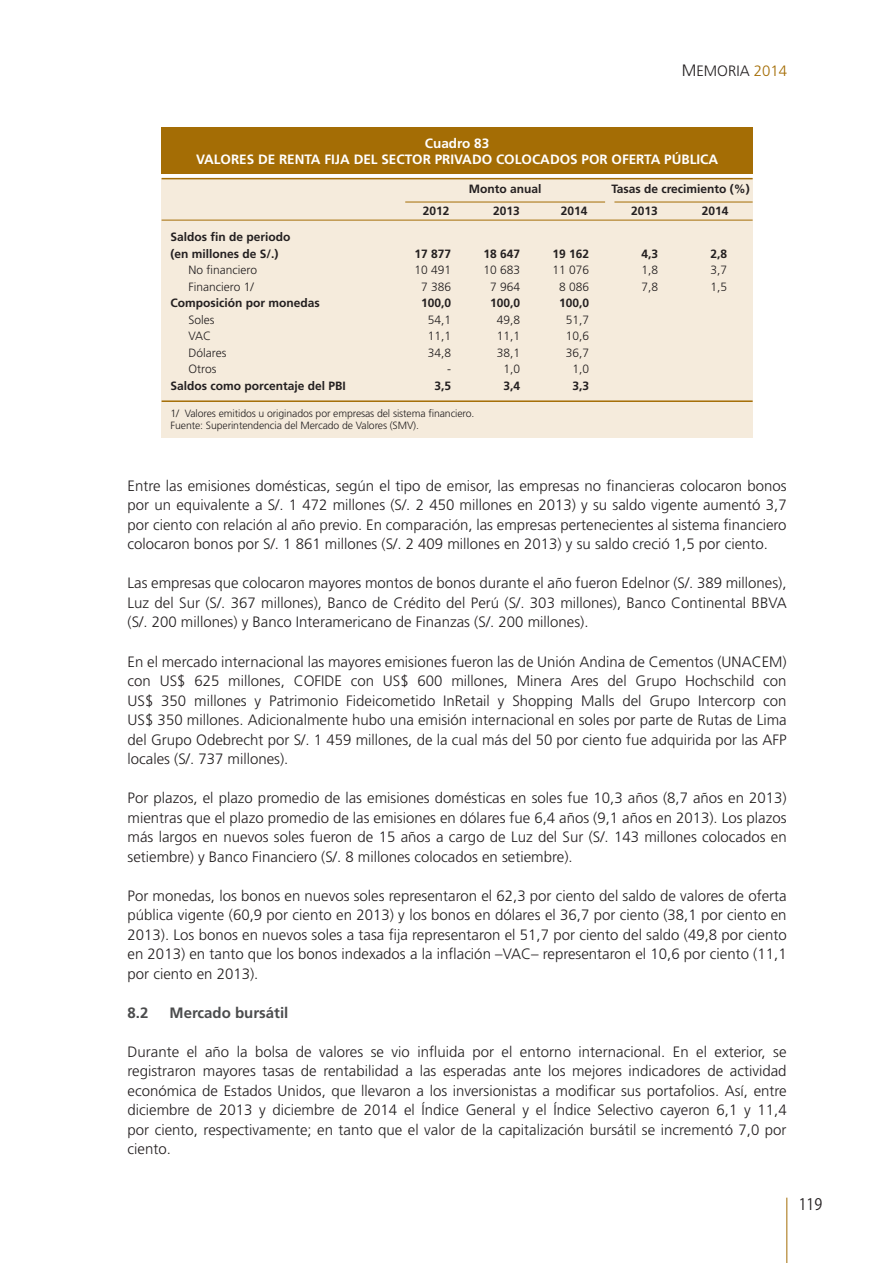
<style>
.page{position:relative;width:893px;height:1263px;background:#fff}
.page>*{position:absolute;margin:0;border:0;box-sizing:border-box;transform-origin:0 0}
.t1{font:15.75px "Koz Go Pro";color:#231f20;scale:.9 1}
.t2{font:300 15px/19.5px "Frutiger";color:#231f20;text-align:justify}
.t3{font:700 15px "Frutiger";color:#4b4c4d}
.t4{font:700 13.5px "Frutiger";color:#fff}
.t5{font:700 12px/16.5px "Frutiger";color:#231f20}
.t6{font:300 12px "Frutiger";color:#231f20}
.t7{font:300 10.5px "Frutiger";letter-spacing:-.01em;color:#231f20}
.s1{font-size:16.5px}
.s2{color:#a46d05}
</style>
<div class="page">
<hr style="left:786px;top:1197px;width:1px;height:66px;background:#a46d05">
<div style="left:162px;top:178px;width:591px;height:260px;background:#f5ebdc"></div>
<hr style="left:162px;top:220px;width:591px;height:1px;background:#a46d05">
<hr style="left:162px;top:400px;width:591px;height:2px;background:#a46d05">
<div style="left:162px;top:128px;width:591px;height:46px;background:#a46d05"></div>
<hr style="left:162px;top:178px;width:591px;height:1px;background:#a46d05">
<hr style="left:614px;top:202px;width:139px;height:1px;background:#a46d05">
<hr style="left:405px;top:202px;width:200px;height:1px;background:#a46d05">
<p class="t2" style="left:682px;top:61px;width:107px"><span class="s1">M</span>EMORIA <span class="s2">2014</span></p>
<p class="t4" style="left:425px;top:135px;width:66px">Cuadro 83</p>
<p class="t4" style="left:196px;top:151px;width:524px">VALORES DE RENTA FIJA DEL SECTOR PRIVADO COLOCADOS POR OFERTA PÚBLICA</p>
<p class="t5" style="left:469px;top:181px;width:74px">Monto anual</p>
<p class="t5" style="left:611px;top:181px;width:140px">Tasas de crecimiento (%)</p>
<p class="t5" style="left:171px;top:229px;width:122px">Saldos fin de periodo (en millones de S/.)</p>
<p class="t5" style="left:423px;top:202px;width:28px">2012</p>
<p class="t5" style="left:493px;top:202px;width:28px">2013</p>
<p class="t5" style="left:561px;top:202px;width:28px">2014</p>
<p class="t5" style="left:631px;top:202px;width:28px">2013</p>
<p class="t5" style="left:702px;top:202px;width:28px">2014</p>
<p class="t5" style="left:414px;top:245px;width:38px">17 877</p>
<p class="t5" style="left:483px;top:245px;width:38px">18 647</p>
<p class="t5" style="left:552px;top:245px;width:38px">19 162</p>
<p class="t5" style="left:641px;top:245px;width:18px">4,3</p>
<p class="t5" style="left:710px;top:245px;width:18px">2,8</p>
<p class="t6" style="left:189px;top:263px;width:70px">No financiero</p>
<p class="t6" style="left:414px;top:263px;width:38px">10 491</p>
<p class="t6" style="left:483px;top:263px;width:38px">10 683</p>
<p class="t6" style="left:552px;top:263px;width:38px">11 076</p>
<p class="t6" style="left:641px;top:263px;width:18px">1,8</p>
<p class="t6" style="left:710px;top:263px;width:18px">3,7</p>
<p class="t6" style="left:189px;top:280px;width:67px">Financiero 1/</p>
<p class="t6" style="left:421px;top:280px;width:32px">7 386</p>
<p class="t6" style="left:490px;top:280px;width:32px">7 964</p>
<p class="t6" style="left:559px;top:280px;width:32px">8 086</p>
<p class="t6" style="left:641px;top:280px;width:18px">7,8</p>
<p class="t6" style="left:710px;top:280px;width:18px">1,5</p>
<p class="t5" style="left:171px;top:295px;width:151px">Composición por monedas</p>
<p class="t5" style="left:421px;top:295px;width:32px">100,0</p>
<p class="t5" style="left:490px;top:295px;width:32px">100,0</p>
<p class="t5" style="left:559px;top:295px;width:32px">100,0</p>
<p class="t6" style="left:189px;top:313px;width:28px">Soles</p>
<p class="t6" style="left:428px;top:313px;width:25px">54,1</p>
<p class="t6" style="left:497px;top:313px;width:25px">49,8</p>
<p class="t6" style="left:566px;top:313px;width:25px">51,7</p>
<p class="t6" style="left:189px;top:329px;width:24px">VAC</p>
<p class="t6" style="left:428px;top:329px;width:25px">11,1</p>
<p class="t6" style="left:497px;top:329px;width:25px">11,1</p>
<p class="t6" style="left:566px;top:329px;width:25px">10,6</p>
<p class="t6" style="left:189px;top:346px;width:39px">Dólares</p>
<p class="t6" style="left:428px;top:346px;width:25px">34,8</p>
<p class="t6" style="left:497px;top:346px;width:25px">38,1</p>
<p class="t6" style="left:566px;top:346px;width:25px">36,7</p>
<p class="t6" style="left:189px;top:362px;width:29px">Otros</p>
<p class="t6" style="left:447px;top:362px;width:5px">-</p>
<p class="t6" style="left:503px;top:362px;width:18px">1,0</p>
<p class="t6" style="left:572px;top:362px;width:18px">1,0</p>
<p class="t5" style="left:171px;top:377px;width:177px">Saldos como porcentaje del PBI</p>
<p class="t5" style="left:434px;top:377px;width:18px">3,5</p>
<p class="t5" style="left:503px;top:377px;width:18px">3,4</p>
<p class="t5" style="left:572px;top:377px;width:18px">3,3</p>
<p class="t7" style="left:171px;top:407px;width:305px">1/ Valores emitidos u originados por empresas del sistema financiero.</p>
<p class="t7" style="left:171px;top:420px;width:250px">Fuente: Superintendencia del Mercado de Valores (SMV).</p>
<p class="t2" style="left:128px;top:476px;width:661px">Entre las emisiones domésticas, según el tipo de emisor, las empresas no financieras colocaron bonos por un equivalente a S/. 1 472 millones (S/. 2 450 millones en 2013) y su saldo vigente aumentó 3,7 por ciento con relación al año previo. En comparación, las empresas pertenecientes al sistema financiero colocaron bonos por S/. 1 861 millones (S/. 2 409 millones en 2013) y su saldo creció 1,5 por ciento.</p>
<p class="t2" style="left:128px;top:574px;width:661px">Las empresas que colocaron mayores montos de bonos durante el año fueron Edelnor (S/. 389 millones), Luz del Sur (S/. 367 millones), Banco de Crédito del Perú (S/. 303 millones), Banco Continental BBVA (S/. 200 millones) y Banco Interamericano de Finanzas (S/. 200 millones).</p>
<p class="t2" style="left:128px;top:652px;width:661px">En el mercado internacional las mayores emisiones fueron las de Unión Andina de Cementos (UNACEM) con US$ 625 millones, COFIDE con US$ 600 millones, Minera Ares del Grupo Hochschild con US$ 350 millones y Patrimonio Fideicometido InRetail y Shopping Malls del Grupo Intercorp con US$ 350 millones. Adicionalmente hubo una emisión internacional en soles por parte de Rutas de Lima del Grupo Odebrecht por S/. 1 459 millones, de la cual más del 50 por ciento fue adquirida por las AFP locales (S/. 737 millones).</p>
<p class="t2" style="left:128px;top:788px;width:661px">Por plazos, el plazo promedio de las emisiones domésticas en soles fue 10,3 años (8,7 años en 2013) mientras que el plazo promedio de las emisiones en dólares fue 6,4 años (9,1 años en 2013). Los plazos más largos en nuevos soles fueron de 15 años a cargo de Luz del Sur (S/. 143 millones colocados en setiembre) y Banco Financiero (S/. 8 millones colocados en setiembre).</p>
<p class="t2" style="left:128px;top:886px;width:661px">Por monedas, los bonos en nuevos soles representaron el 62,3 por ciento del saldo de valores de oferta pública vigente (60,9 por ciento en 2013) y los bonos en dólares el 36,7 por ciento (38,1 por ciento en 2013). Los bonos en nuevos soles a tasa fija representaron el 51,7 por ciento del saldo (49,8 por ciento en 2013) en tanto que los bonos indexados a la inflación –VAC– representaron el 10,6 por ciento (11,1 por ciento en 2013).</p>
<p class="t3" style="left:128px;top:1003px;width:22px">8.2</p>
<p class="t3" style="left:170px;top:1003px;width:120px">Mercado bursátil</p>
<p class="t2" style="left:128px;top:1042px;width:661px">Durante el año la bolsa de valores se vio influida por el entorno internacional. En el exterior, se registraron mayores tasas de rentabilidad a las esperadas ante los mejores indicadores de actividad económica de Estados Unidos, que llevaron a los inversionistas a modificar sus portafolios. Así, entre diciembre de 2013 y diciembre de 2014 el Índice General y el Índice Selectivo cayeron 6,1 y 11,4 por ciento, respectivamente; en tanto que el valor de la capitalización bursátil se incrementó 7,0 por ciento.</p>
<p class="t1" style="left:799px;top:1194px;width:28px">119</p>
</div>
